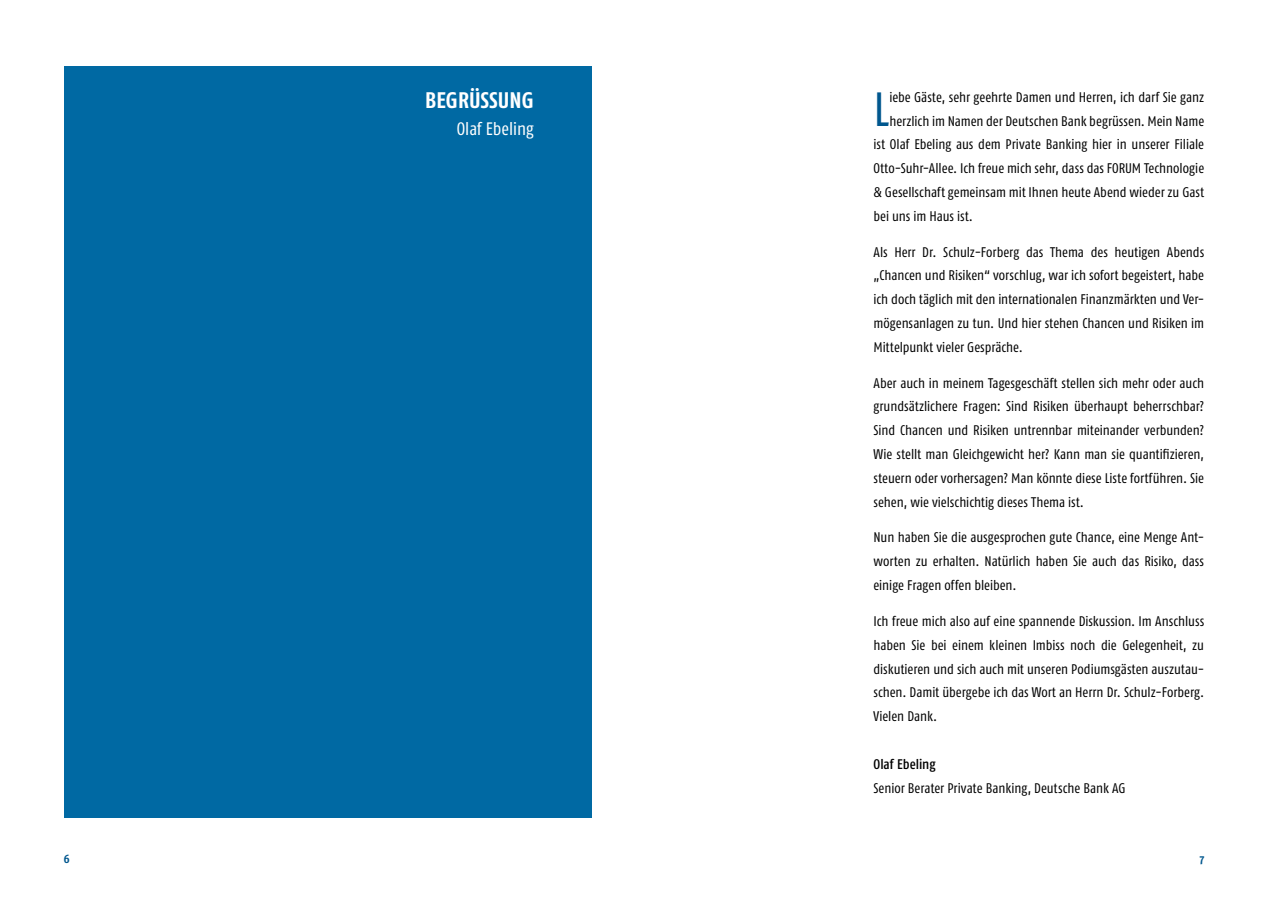
<style>
.page{position:relative;width:1268px;height:902px;background:#fff}
.page>*{position:absolute;margin:0;border:0;box-sizing:border-box;transform-origin:0 0}
.t1{font:48px "Fago Co";color:#00578e}
.t2{font:700 22.5px "Fago Co";color:#fff}
.t3{font:18px "Fago Co";color:#fff}
.t4{font:13.95px/23.9px "Fago Co";letter-spacing:-.005em;color:#000;text-align:justify}
.t5{font:13.95px "Fago Co Med";letter-spacing:-.005em;color:#000}
.t6{font:700 12px "Fago Co";color:#00578e}
</style>
<div class="page">
<div style="left:64px;top:67px;width:527px;height:750px;background:#0069a3"></div>
<p class="t6" style="left:64px;top:851px;width:7px">6</p>
<h2 class="t2" style="left:425px;top:87px;width:96px">BEGRÜSSUNG</h2>
<p class="t3" style="left:457px;top:118px;width:78px">Olaf Ebeling</p>
<h1 class="t1" style="left:873px;top:82px;width:17px">L</h1>
<p class="t4" style="left:889px;top:85px;width:316px">iebe Gäste, sehr geehrte Damen und Herren, ich darf Sie ganz</p>
<p class="t4" style="left:889px;top:109px;width:316px">herzlich im Namen der Deutschen Bank begrüssen. Mein Name</p>
<p class="t4" style="left:873px;top:132px;width:332px">ist Olaf Ebeling aus dem Private Banking hier in unserer Filiale</p>
<p class="t4" style="left:873px;top:156px;width:332px">Otto-Suhr-Allee. Ich freue mich sehr, dass das FORUM Technologie</p>
<p class="t4" style="left:873px;top:180px;width:332px">&amp; Gesellschaft gemeinsam mit Ihnen heute Abend wieder zu Gast</p>
<p class="t4" style="left:873px;top:204px;width:101px">bei uns im Haus ist.</p>
<p class="t4" style="left:873px;top:239px;width:332px">Als Herr Dr. Schulz-Forberg das Thema des heutigen Abends „Chancen und Risiken“ vorschlug, war ich sofort begeistert, habe ich doch täglich mit den internationalen Finanzmärkten und Ver&shy;mögensanlagen zu tun. Und hier stehen Chancen und Risiken im Mittelpunkt vieler Gespräche.</p>
<p class="t4" style="left:873px;top:370px;width:332px">Aber auch in meinem Tagesgeschäft stellen sich mehr oder auch grundsätzlichere Fragen: Sind Risiken überhaupt beherrschbar?<br>Sind Chancen und Risiken untrennbar miteinander verbunden?<br>Wie stellt man Gleichgewicht her? Kann man sie quantifizieren, steuern oder vorhersagen? Man könnte diese Liste fortführen. Sie sehen, wie vielschichtig dieses Thema ist.</p>
<p class="t4" style="left:873px;top:525px;width:332px">Nun haben Sie die ausgesprochen gute Chance, eine Menge Ant&shy;worten zu erhalten. Natürlich haben Sie auch das Risiko, dass einige Fragen offen bleiben.</p>
<p class="t4" style="left:873px;top:609px;width:332px">Ich freue mich also auf eine spannende Diskussion. Im Anschluss haben Sie bei einem kleinen Imbiss noch die Gelegenheit, zu diskutieren und sich auch mit unseren Podiumsgästen auszutau&shy;schen. Damit übergebe ich das Wort an Herrn Dr. Schulz-Forberg.<br>Vielen Dank.</p>
<p class="t5" style="left:873px;top:755px;width:64px">Olaf Ebeling</p>
<p class="t4" style="left:873px;top:775px;width:253px">Senior Berater Private Banking, Deutsche Bank AG</p>
<p class="t6" style="left:1199px;top:851px;width:6px">7</p>
</div>
